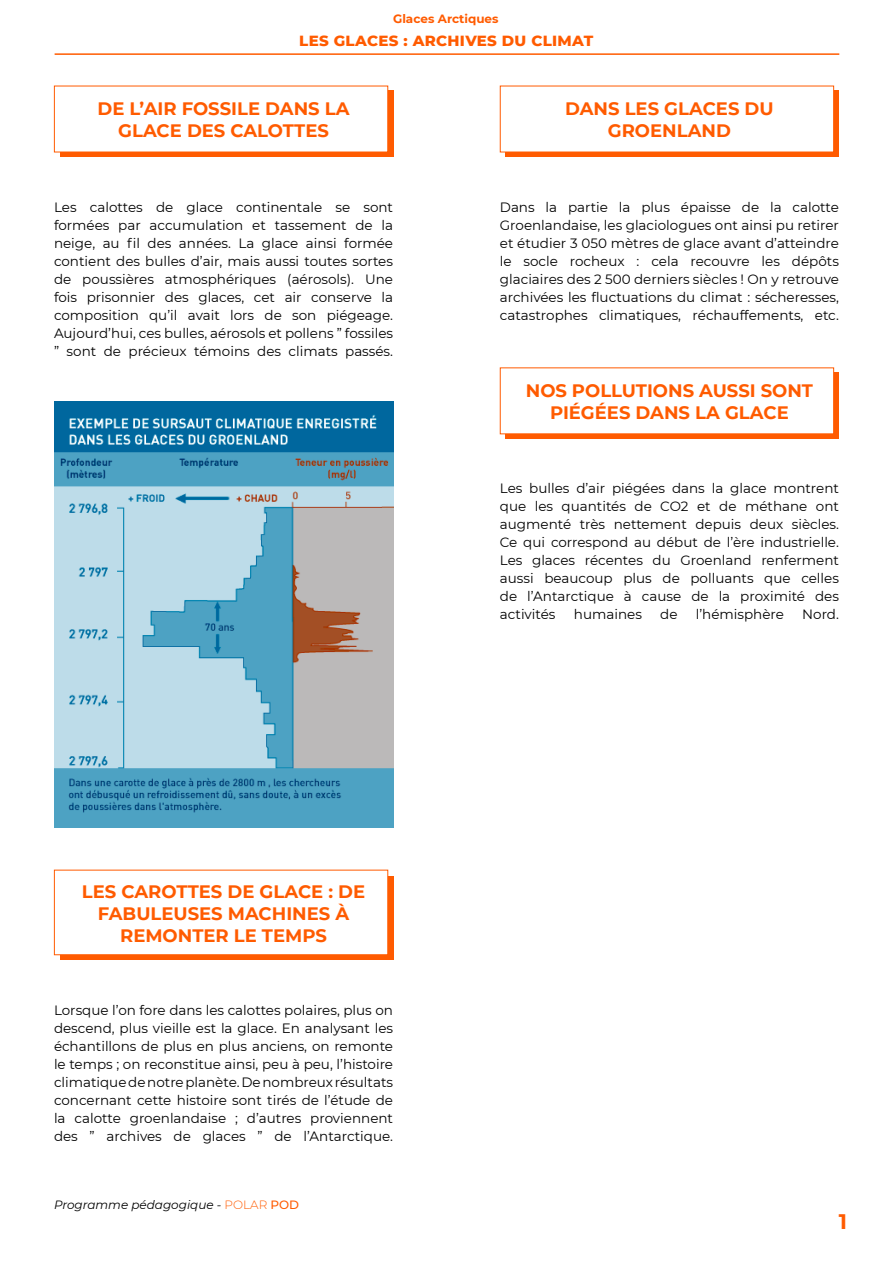
<style>
.page{position:relative;width:893px;height:1263px;background:#fff}
.page>*{position:absolute;margin:0;border:0;box-sizing:border-box;transform-origin:0 0}
.t1{font:700 21px "Montserrat";color:#ff5b00}
.t2{font:700 18px/21.6px "Montserrat";color:#ff5b00;text-align:center}
.t3{font:800 15px "Montserrat";letter-spacing:.02em;color:#ff5b00}
.t4{font:13.5px/18px "Montserrat";color:#000;text-align:justify}
.t5{font:italic 12px "Montserrat";color:#000}
.t6{font:700 12px "Montserrat";color:#ff5b00}
.s1{font-weight:300;font-style:normal;color:#ff5b00}
.s2{font-weight:500;font-style:normal;color:#ff5b00}
</style>
<div class="page">
<div style="left:60px;top:91px;width:333px;height:66px;background:#ff5b00"></div>
<div style="left:54px;top:86px;width:334px;height:66px;background:#fff"></div>
<div style="left:506px;top:91px;width:333px;height:66px;background:#ff5b00"></div>
<div style="left:500px;top:86px;width:334px;height:66px;background:#fff"></div>
<div style="left:506px;top:372px;width:333px;height:67px;background:#ff5b00"></div>
<div style="left:500px;top:367px;width:334px;height:67px;background:#fff"></div>
<img style="left:54px;top:402px;width:340px;height:425px">
<div style="left:60px;top:876px;width:333px;height:84px;background:#ff5b00"></div>
<div style="left:54px;top:870px;width:334px;height:85px;background:#fff;border:1px solid #ff5b00"></div>
<hr style="left:55px;top:53px;width:784px;height:2px;background:#ff5b00">
<p class="t6" style="left:393px;top:10px;width:107px">Glaces Arctiques</p>
<p class="t3" style="left:299px;top:29px;width:296px">LES GLACES : ARCHIVES DU CLIMAT</p>
<p class="t2" style="left:98px;top:97px;width:253px">DE L’AIR FOSSILE DANS LA<br>GLACE DES CALOTTES</p>
<p class="t2" style="left:565px;top:97px;width:210px">DANS LES GLACES DU<br>GROENLAND</p>
<p class="t4" style="left:54px;top:198px;width:341px">Les calottes de glace continentale se sont formées par accumulation et tassement de la neige, au fil des années. La glace ainsi formée contient des bulles d’air, mais aussi toutes sortes de poussières atmosphériques (aérosols). Une fois prisonnier des glaces, cet air conserve la composition qu’il avait lors de son piégeage.<br>Aujourd’hui, ces bulles, aérosols et pollens ” fossiles ” sont de précieux témoins des climats passés.</p>
<p class="t4" style="left:500px;top:198px;width:341px">Dans la partie la plus épaisse de la calotte Groenlandaise, les glaciologues ont ainsi pu retirer et étudier 3 050 mètres de glace avant d’atteindre le socle rocheux : cela recouvre les dépôts glaciaires des 2 500 derniers siècles ! On y retrouve archivées les fluctuations du climat : sécheresses, catastrophes climatiques, réchauffements, etc.</p>
<p class="t2" style="left:526px;top:379px;width:289px">NOS POLLUTIONS AUSSI SONT<br>PIÉGÉES DANS LA GLACE</p>
<p class="t2" style="left:82px;top:880px;width:285px">LES CAROTTES DE GLACE : DE<br>FABULEUSES MACHINES À<br>REMONTER LE TEMPS</p>
<p class="t4" style="left:54px;top:1000px;width:341px">Lorsque l’on fore dans les calottes polaires, plus on descend, plus vieille est la glace. En analysant les échantillons de plus en plus anciens, on remonte le temps ; on reconstitue ainsi, peu à peu, l’histoire climatique de notre planète. De nombreux résultats concernant cette histoire sont tirés de l’étude de la calotte groenlandaise ; d’autres proviennent des ” archives de glaces ” de l’Antarctique.</p>
<p class="t5" style="left:54px;top:1196px;width:247px">Programme pédagogique - <span class="s1">POLAR</span> <span class="s2">POD</span></p>
<p class="t4" style="left:500px;top:479px;width:341px">Les bulles d’air piégées dans la glace montrent que les quantités de CO2 et de méthane ont augmenté très nettement depuis deux siècles.<br>Ce qui correspond au début de l’ère industrielle.<br>Les glaces récentes du Groenland renferment aussi beaucoup plus de polluants que celles de l’Antarctique à cause de la proximité des activités</p>
<p class="t4" style="left:574px;top:605px;width:70px">humaines</p>
<p class="t4" style="left:660px;top:605px;width:19px">de</p>
<p class="t4" style="left:696px;top:605px;width:90px">l’hémisphère</p>
<p class="t4" style="left:802px;top:605px;width:38px">Nord.</p>
<p class="t1" style="left:839px;top:1207px;width:10px">1</p>
</div>
